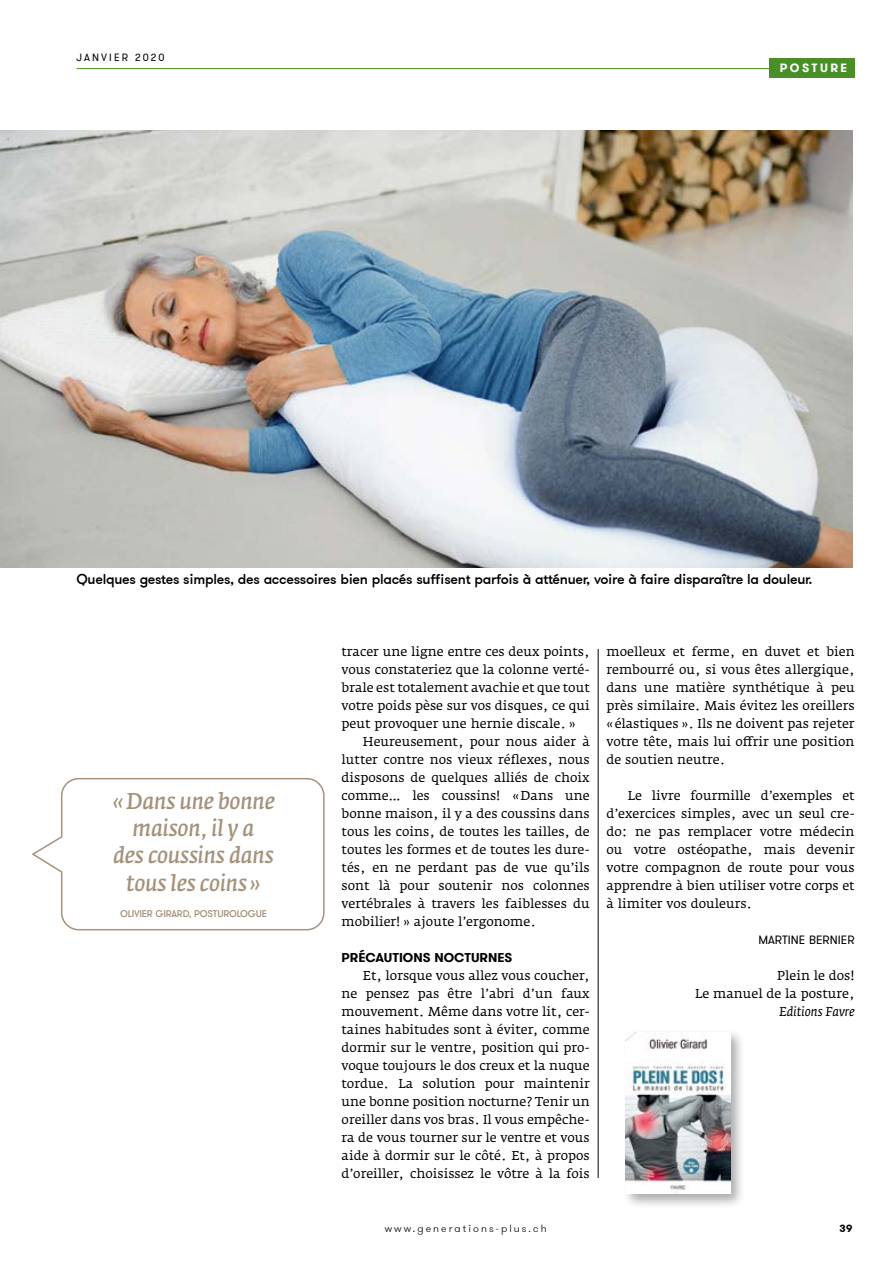
<style>
.page{position:relative;width:893px;height:1263px;background:#fff}
.page>*{position:absolute;margin:0;border:0;box-sizing:border-box;transform-origin:0 0}
.t1{font:italic 600 22.5px/27.5px "Fedra Serif A Pro";letter-spacing:-.01em;color:#a5927c;text-align:center}
.t2{font:500 14.25px "GT Walsheim";letter-spacing:-.02em;color:#000}
.t3{font:12.75px/18px "Fedra Serif A Pro";color:#000;text-align:justify}
.t4{font:700 12.75px "GT Walsheim";color:#000}
.t5{font:italic 12.75px "Fedra Serif A Pro";color:#000}
.t6{font:12px "GT Walsheim";color:#000}
.t7{font:700 12px "GT Walsheim";letter-spacing:.2em;color:#fff}
.t8{font:300 10.5px "GT Walsheim";letter-spacing:.2em;color:#000}
.t9{font:10.5px "GT Walsheim";letter-spacing:.2em;color:#000}
.t10{font:700 10.5px "GT Walsheim";color:#000}
.t11{font:500 9.75px "GT Walsheim";letter-spacing:-.02em;color:#a5927c}
</style>
<div class="page">
<img style="left:1px;top:130px;width:852px;height:438px">
<hr style="left:598px;top:649px;width:1px;height:529px;background:#000">
<div style="left:622px;top:1029px;width:124px;height:180px;background:#000;opacity:.33"></div>
<img style="left:626px;top:1032px;width:104px;height:161px">
<hr style="left:77px;top:68px;width:775px;height:1px;background:#488f28">
<div style="left:770px;top:58px;width:85px;height:19px;background:#488f28"></div>
<svg style="left:31px;top:778px;width:294px;height:153px"></svg>
<p class="t9" style="left:77px;top:50px;width:90px">JANVIER 2020</p>
<p class="t7" style="left:780px;top:60px;width:69px">POSTURE</p>
<p class="t2" style="left:77px;top:570px;width:737px">Quelques gestes simples, des accessoires bien placés suffisent parfois à atténuer, voire à faire disparaître la douleur.</p>
<h1 class="t1" style="left:112px;top:787px;width:164px">«Dans une bonne maison, il y a<br>des coussins dans tous les coins»</h1>
<p class="t11" style="left:120px;top:907px;width:149px">OLIVIER GIRARD, POSTUROLOGUE</p>
<p class="t3" style="left:342px;top:643px;width:250px">tracer une ligne entre ces deux points, vous constateriez que la colonne verté&shy;brale est totalement avachie et que tout votre poids pèse sur vos disques, ce qui peut provoquer une hernie discale. »</p>
<p class="t3" style="left:342px;top:733px;width:250px;text-indent:21px">Heureusement, pour nous aider à lutter contre nos vieux réflexes, nous disposons de quelques alliés de choix comme… les coussins! «Dans une bonne maison, il y a des coussins dans tous les coins, de toutes les tailles, de toutes les formes et de toutes les dure&shy;tés, en ne perdant pas de vue qu’ils sont là pour soutenir nos colonnes vertébrales à travers les faiblesses du mobilier! » ajoute l’ergonome.</p>
<p class="t4" style="left:342px;top:949px;width:172px">PRÉCAUTIONS NOCTURNES</p>
<p class="t3" style="left:342px;top:967px;width:250px;text-indent:21px">Et, lorsque vous allez vous coucher, ne pensez pas être l’abri d’un faux mouvement. Même dans votre lit, cer&shy;taines habitudes sont à éviter, comme dormir sur le ventre, position qui pro&shy;voque toujours le dos creux et la nuque tordue. La solution pour maintenir une bonne position nocturne? Tenir un oreiller dans vos bras. Il vous empêche&shy;ra de vous tourner sur le ventre et vous aide à dormir sur le côté. Et, à propos d’oreiller, choisissez le vôtre à la fois</p>
<p class="t3" style="left:606px;top:643px;width:250px">moelleux et ferme, en duvet et bien rembourré ou, si vous êtes allergique, dans une matière synthétique à peu près similaire. Mais évitez les oreillers «élastiques ». Ils ne doivent pas rejeter votre tête, mais lui offrir une position de soutien neutre.</p>
<p class="t3" style="left:606px;top:787px;width:250px;text-indent:21px">Le livre fourmille d’exemples et d’exercices simples, avec un seul cre&shy;do: ne pas remplacer votre médecin ou votre ostéopathe, mais devenir votre compagnon de route pour vous apprendre à bien utiliser votre corps et à limiter vos douleurs.</p>
<p class="t6" style="left:758px;top:932px;width:98px">MARTINE BERNIER</p>
<p class="t3" style="left:695px;top:967px;width:161px;text-align:right">Plein le dos!<br>Le manuel de la posture,</p>
<p class="t5" style="left:779px;top:1004px;width:77px">Editions Favre</p>
<p class="t8" style="left:385px;top:1222px;width:163px">www.generations-plus.ch</p>
<p class="t10" style="left:839px;top:1222px;width:15px">39</p>
</div>
